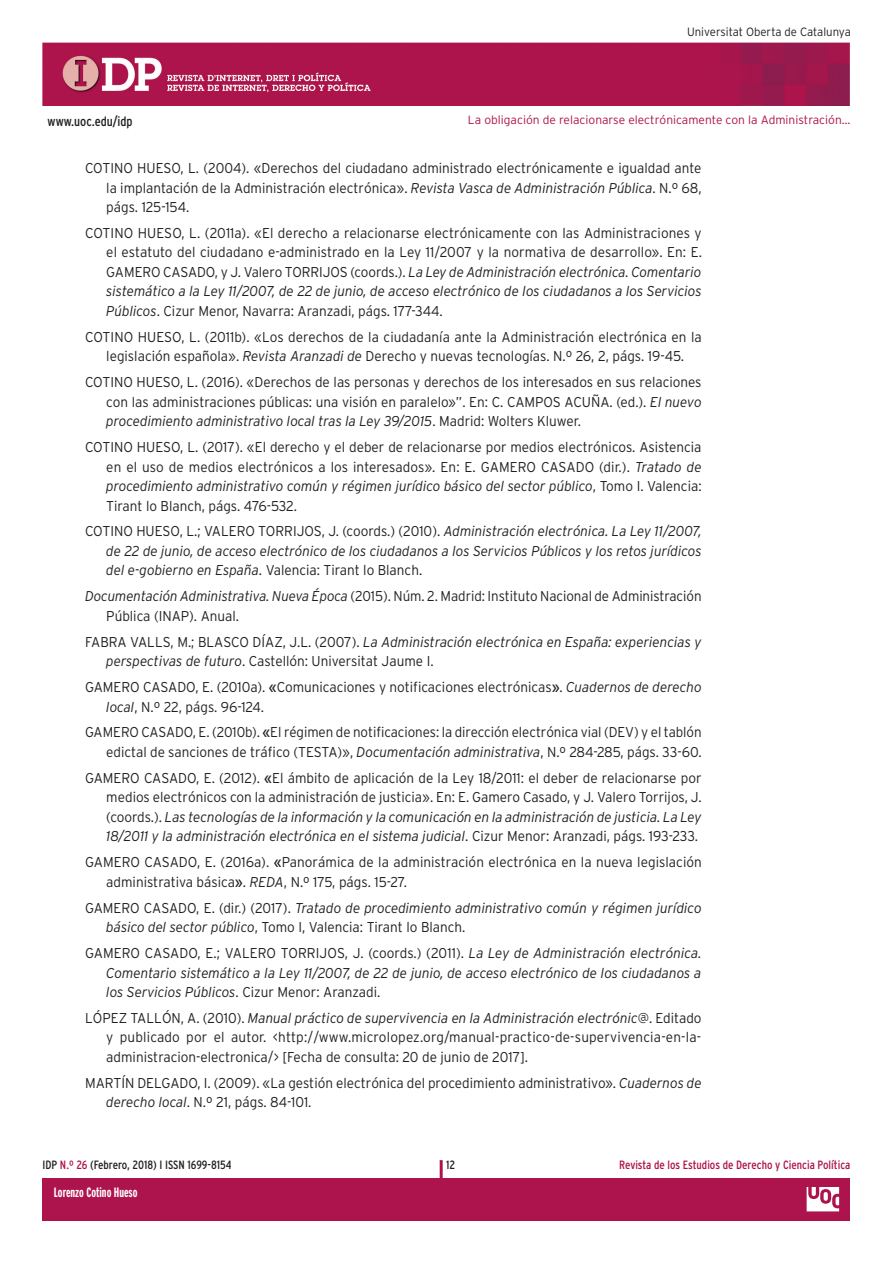
<style>
.page{position:relative;width:893px;height:1263px;background:#fff}
.page>*{position:absolute;margin:0;border:0;box-sizing:border-box;transform-origin:0 0}
.BIBLIOGRAFIA{font:300 14.25px/19.5px "Interstate";color:#231f20;text-align:justify;scale:.95 1}
.BIBLIOGRAFIA-2{font:italic 300 14.25px/19.5px "Interstate";color:#231f20;text-align:justify;scale:.95 1}
.BIBLIOGRAFIA-3{font:300 14.25px/19.5px "Interstate";color:#231f20;scale:.94 1}
.t1{font:700 extra-condensed 13.5px "Interstate";color:#fff}
.t2{font:condensed 13.5px "Interstate";color:#231f20}
.t3{font:300 12px "Interstate";color:#ad134c}
.t4{font:condensed 12px "Interstate";color:#ad134c}
.t5{font:condensed 12px "Interstate";color:#231f20}
.t6{font:300 12px "Interstate";color:#231f20;scale:.95 1}
.s1{font-style:italic}
.s2{font-style:normal}
.s3{font-weight:400}
.s4{color:#ad134c}
</style>
<div class="page">
<img style="left:43px;top:43px;width:807px;height:63px">
<div style="left:43px;top:1178px;width:807px;height:42px;background:#ad134c"></div>
<hr style="left:440px;top:1160px;width:3px;height:44px;background:#ad134c">
<svg style="left:806px;top:1187px;width:34px;height:25px"></svg>
<p class="t6" style="left:687px;top:25px;width:174px">Universitat Oberta de Catalunya</p>
<p class="t2" style="left:48px;top:113px;width:87px">www.uoc.edu/idp</p>
<p class="t3" style="left:468px;top:113px;width:384px">La obligación de relacionarse electrónicamente con la Administración…</p>
<p class="BIBLIOGRAFIA" style="left:106px;top:158px;width:628px;text-indent:-21px">COTINO HUESO, L. (2004). «Derechos del ciudadano administrado electrónicamente e igualdad ante la implantación de la Administración electrónica». <span class="s1">Revista Vasca de Administración Pública</span>. N.º 68, págs. 125-154.</p>
<p class="BIBLIOGRAFIA" style="left:106px;top:223px;width:628px;text-indent:-21px">COTINO HUESO, L. (2011a). «El derecho a relacionarse electrónicamente con las Administraciones y el estatuto del ciudadano e-administrado en la Ley 11/2007 y la normativa de desarrollo». En: E.<br>GAMERO CASADO, y J. Valero TORRIJOS (coords.). <span class="s1">La Ley de Administración electrónica. Comentario sistemático a la Ley 11/2007, de 22 de junio, de acceso electrónico de los ciudadanos a los Servicios Públicos</span>. Cizur Menor, Navarra: Aranzadi, págs. 177-344.</p>
<p class="BIBLIOGRAFIA" style="left:85px;top:327px;width:651px;text-align:center">COTINO HUESO, L. (2011b). «Los derechos de la ciudadanía ante la Administración electrónica en la legislación española». <span class="s1">Revista Aranzadi de</span> Derecho y nuevas tecnologías. N.º 26, 2, págs. 19-45.</p>
<p class="BIBLIOGRAFIA" style="left:106px;top:372px;width:628px;text-indent:-21px">COTINO HUESO, L. (2016). «Derechos de las personas y derechos de los interesados en sus relaciones con las administraciones públicas: una visión en paralelo»”. En: C. CAMPOS ACUÑA. (ed.). <span class="s1">El nuevo procedimiento administrativo local tras la Ley 39/2015</span>. Madrid: Wolters Kluwer.</p>
<p class="BIBLIOGRAFIA" style="left:106px;top:437px;width:628px;text-indent:-21px">COTINO HUESO, L. (2017). «El derecho y el deber de relacionarse por medios electrónicos. Asistencia en el uso de medios electrónicos a los interesados». En: E. GAMERO CASADO (dir.). <span class="s1">Tratado de procedimiento administrativo común y régimen jurídico básico del sector público</span>, Tomo I. Valencia:<br>Tirant lo Blanch, págs. 476-532.</p>
<p class="BIBLIOGRAFIA-2" style="left:106px;top:521px;width:628px;text-indent:-21px"><span class="s2">COTINO HUESO, L.; VALERO TORRIJOS, J. (coords.) (2010).</span> Administración electrónica. La Ley 11/2007, de 22 de junio, de acceso electrónico de los ciudadanos a los Servicios Públicos y los retos jurídicos del e-gobierno en España<span class="s2">. Valencia: Tirant lo Blanch.</span></p>
<p class="BIBLIOGRAFIA-3" style="left:106px;top:586px;width:635px;text-indent:-21px"><span class="s1">Documentación Administrativa. Nueva Época</span> (2015). Núm. 2. Madrid: Instituto Nacional de Administración<br>Pública (INAP). Anual.</p>
<p class="BIBLIOGRAFIA-2" style="left:106px;top:632px;width:628px;text-indent:-21px"><span class="s2">FABRA VALLS, M.; BLASCO DÍAZ, J.L. (2007).</span> La Administración electrónica en España: experiencias y perspectivas de futuro<span class="s2">. Castellón: Universitat Jaume I.</span></p>
<p class="BIBLIOGRAFIA" style="left:106px;top:677px;width:628px;text-indent:-21px">GAMERO CASADO, E. (2010a). <span class="s3">«</span>Comunicaciones y notificaciones electrónicas<span class="s3">»</span>. <span class="s1">Cuadernos de derecho local</span>, N.º 22, págs. 96-124.</p>
<p class="BIBLIOGRAFIA-3" style="left:85px;top:722px;width:657px;text-align:right">GAMERO CASADO, E. (2010b). <span class="s3">«</span>El régimen de notificaciones: la dirección electrónica vial (DEV) y el tablón edictal de sanciones de tráfico (TESTA)», <span class="s1">Documentación administrativa</span>, N.º 284-285, págs. 33-60.</p>
<p class="BIBLIOGRAFIA" style="left:106px;top:768px;width:628px;text-indent:-21px">GAMERO CASADO, E. (2012). <span class="s3">«</span>El ámbito de aplicación de la Ley 18/2011: el deber de relacionarse por medios electrónicos con la administración de justicia». En: E. Gamero Casado, y J. Valero Torrijos, J. (coords.). <span class="s1">Las tecnologías de la información y la comunicación en la administración de justicia. La Ley 18/2011 y la administración electrónica en el sistema judicial</span>. Cizur Menor: Aranzadi, págs. 193-233.</p>
<p class="BIBLIOGRAFIA" style="left:106px;top:852px;width:628px;text-indent:-21px">GAMERO CASADO, E. (2016a). <span class="s3">«</span>Panorámica de la administración electrónica en la nueva legislación administrativa básica<span class="s3">»</span>. <span class="s1">REDA</span>, N.º 175, págs. 15-27.</p>
<p class="BIBLIOGRAFIA-2" style="left:106px;top:898px;width:628px;text-indent:-21px"><span class="s2">GAMERO CASADO, E. (dir.) (2017).</span> Tratado de procedimiento administrativo común y régimen jurídico básico del sector público<span class="s2">, Tomo I, Valencia: Tirant lo Blanch.</span></p>
<p class="BIBLIOGRAFIA-2" style="left:106px;top:943px;width:628px;text-indent:-21px"><span class="s2">GAMERO CASADO, E.; VALERO TORRIJOS, J. (coords.) (2011).</span> La Ley de Administración electrónica.<br>Comentario sistemático a la Ley 11/2007, de 22 de junio, de acceso electrónico de los ciudadanos a los Servicios Públicos<span class="s2">. Cizur Menor: Aranzadi.</span></p>
<p class="BIBLIOGRAFIA" style="left:106px;top:1008px;width:628px;text-indent:-21px">LÓPEZ TALLÓN, A. (2010). <span class="s1">Manual práctico de supervivencia en la Administración electrónic@</span>. Editado y publicado por el autor. &lt;http://www.microlopez.org/manual-practico-de-supervivencia-en-la&shy;administracion-electronica/&gt; [Fecha de consulta: 20 de junio de 2017].</p>
<p class="BIBLIOGRAFIA" style="left:106px;top:1073px;width:628px;text-indent:-21px">MARTÍN DELGADO, I. (2009). «La gestión electrónica del procedimiento administrativo». <span class="s1">Cuadernos de derecho local</span>. N.º 21, págs. 84-101.</p>
<p class="t5" style="left:43px;top:1158px;width:191px">IDP <span class="s4">N.º 26</span> (Febrero, 2018) I ISSN 1699-8154</p>
<p class="t5" style="left:446px;top:1158px;width:10px">12</p>
<p class="t4" style="left:619px;top:1158px;width:233px">Revista de los Estudios de Derecho y Ciencia Política</p>
<p class="t1" style="left:54px;top:1185px;width:85px">Lorenzo Cotino Hueso</p>
</div>
